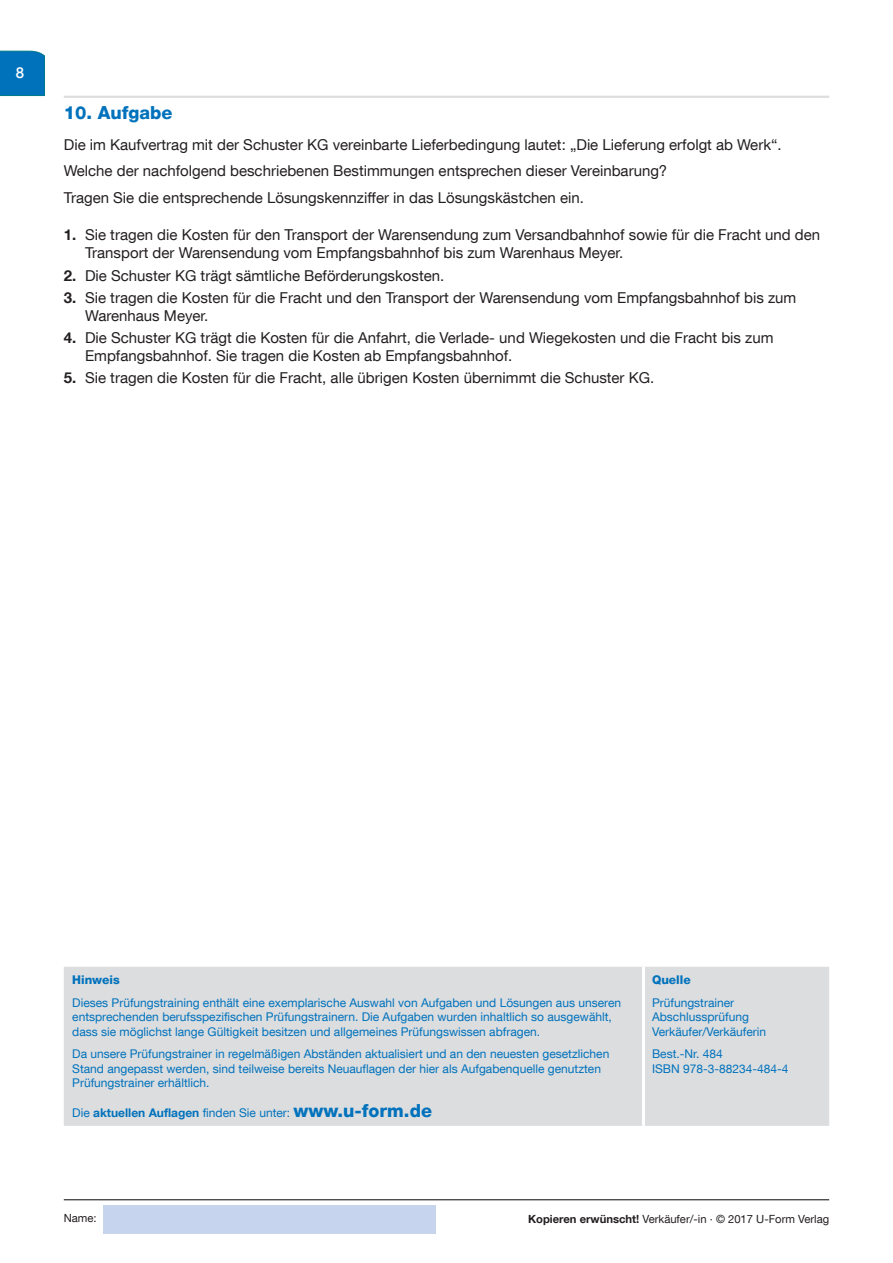
<style>
.page{position:relative;width:893px;height:1263px;background:#fff}
.page>*{position:absolute;margin:0;border:0;box-sizing:border-box;transform-origin:0 0}
.t1{font:800 18px "Helvetica Neue LT Com";color:#0072bc}
.t2{font:15px/18px "Helvetica Neue LT Com";color:#231f20}
.t3{font:500 15px "Helvetica Neue LT Com";color:#fff}
.t4{font:12px/14.4px "Helvetica Neue LT Com";color:#0072bc}
.t5{font:800 12px "Helvetica Neue LT Com";color:#0072bc}
.t6{font:11.25px "Helvetica Neue LT Com";color:#231f20}
.s1{font-weight:700}
.s2{font-weight:800;font-size:18px}
.s3{font-family:"Syntax"}
</style>
<div class="page">
<svg style="left:0;top:51px;width:45px;height:45px;background:#0273b9"></svg>
<div style="left:103px;top:1205px;width:333px;height:29px;background:#c6d5ed"></div>
<hr style="left:64px;top:1199px;width:765px;height:1px;background:#231f20">
<hr style="left:64px;top:96px;width:765px;height:2px;background:#dcdddf">
<div style="left:64px;top:967px;width:765px;height:159px;background:#dcdddf"></div>
<hr style="left:642px;top:967px;width:3px;height:159px;background:#fff">
<p class="t3" style="left:16px;top:64px;width:10px">8</p>
<p class="t1" style="left:64px;top:102px;width:110px">10. Aufgabe</p>
<p class="t2" style="left:64px;top:131px;width:719px;line-height:26.5px">Die im Kaufvertrag mit der Schuster KG vereinbarte Lieferbedingung lautet: „Die Lieferung erfolgt ab Werk“.<br>Welche der nachfolgend beschriebenen Bestimmungen entsprechen dieser Vereinbarung?<br>Tragen Sie die entsprechende Lösungskennziffer in das Lösungskästchen ein.</p>
<p class="t2" style="left:85px;top:226px;width:737px;text-indent:-21px"><span class="s1">1.</span> Sie tragen die Kosten für den Transport der Warensendung zum Versandbahnhof sowie für die Fracht und den<br>Transport der Warensendung vom Empfangsbahnhof bis zum Warenhaus Meyer.</p>
<p class="t2" style="left:64px;top:266px;width:382px"><span class="s1">2.</span> Die Schuster KG trägt sämtliche Beförderungskosten.</p>
<p class="t2" style="left:85px;top:288px;width:713px;text-indent:-21px"><span class="s1">3.</span> Sie tragen die Kosten für die Fracht und den Transport der Warensendung vom Empfangsbahnhof bis zum<br>Warenhaus Meyer.</p>
<p class="t2" style="left:85px;top:328px;width:690px;text-indent:-21px"><span class="s1">4.</span> Die Schuster KG trägt die Kosten für die Anfahrt, die Verlade- und Wiegekosten und die Fracht bis zum<br>Empfangsbahnhof. Sie tragen die Kosten ab Empfangsbahnhof.</p>
<p class="t2" style="left:64px;top:369px;width:592px"><span class="s1">5.</span> Sie tragen die Kosten für die Fracht, alle übrigen Kosten übernimmt die Schuster KG.</p>
<p class="t5" style="left:72px;top:972px;width:49px">Hinweis</p>
<p class="t4" style="left:72px;top:995px;width:550px">Dieses Prüfungstraining enthält eine exemplarische Auswahl von Aufgaben und Lösungen aus unseren entsprechenden berufsspezifischen Prüfungstrainern. Die Aufgaben wurden inhaltlich so ausgewählt, dass sie möglichst lange Gültigkeit besitzen und allgemeines Prüfungswissen abfragen.</p>
<p class="t4" style="left:72px;top:1047px;width:539px">Da unsere Prüfungstrainer in regelmäßigen Abständen aktualisiert und an den neuesten gesetzlichen<br>Stand angepasst werden, sind teilweise bereits Neuauflagen der hier als Aufgabenquelle genutzten<br>Prüfungstrainer erhältlich.</p>
<p class="t4" style="left:72px;top:1105px;width:361px">Die <span class="s1">aktuellen Auflagen</span> finden Sie unter: <span class="s2">www.u-form.de</span></p>
<p class="t5" style="left:652px;top:972px;width:40px">Quelle</p>
<p class="t4" style="left:652px;top:995px;width:116px">Prüfungstrainer<br>Abschlussprüfung<br>Verkäufer/Verkäuferin</p>
<p class="t4" style="left:652px;top:1047px;width:138px">Best.-Nr. 484<br>ISBN 978-3-88234-484-4</p>
<p class="t6" style="left:64px;top:1211px;width:34px">Name:</p>
<p class="t6" style="left:528px;top:1212px;width:303px"><span class="s1">Kopieren erwünscht!</span> Verkäufer/-in <span class="s3">·</span> © 2017 U-Form Verlag</p>
</div>
